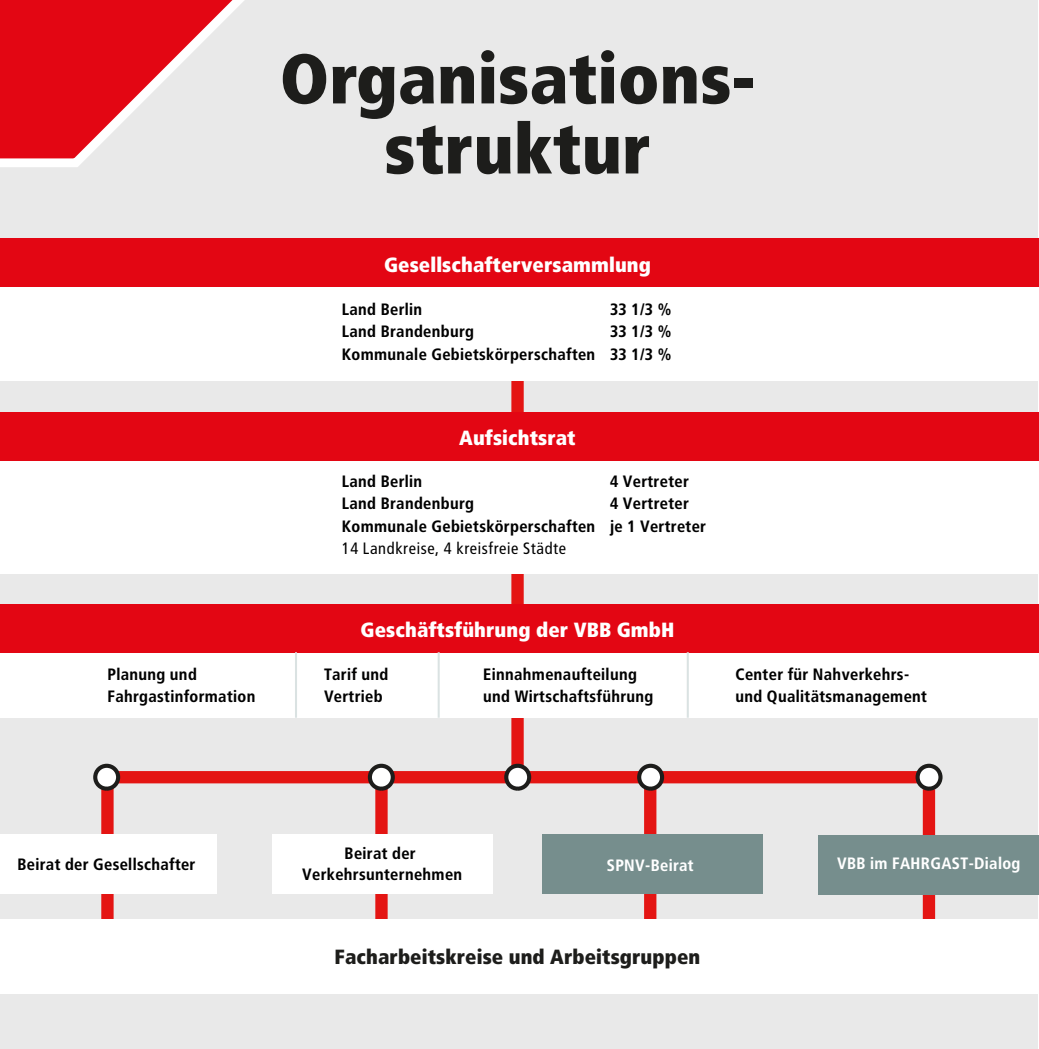
<style>
.page{position:relative;width:1039px;height:1049px;background:#fff}
.page>*{position:absolute;margin:0;border:0;box-sizing:border-box;transform-origin:0 0}
.t1{font:900 70px/70px "Transit Pro";color:#1d1d1b;text-align:center}
.t2{font:900 20.47px "Transit Pro";color:#fff}
.t3{font:900 20.47px "Transit Pro";color:#1d1d1b}
.t4{font:700 16.45px/22.6px "Transit Pro";color:#010000}
.t5{font:700 16.45px "Transit Pro";color:#fff}
.t6{font:16.45px "Transit Pro";color:#010000}
</style>
<div class="page">
<div style="left:0;top:171px;width:1037px;height:877px;background:#e9e9e9"></div>
<div style="left:644px;top:777px;width:12px;height:201px;background:#e41513"></div>
<div style="left:511px;top:257px;width:12px;height:511px;background:#e41513"></div>
<div style="left:107px;top:771px;width:823px;height:12px;background:#e41513"></div>
<div style="left:101px;top:788px;width:13px;height:185px;background:#e41513"></div>
<div style="left:922px;top:789px;width:12px;height:182px;background:#e41513"></div>
<div style="left:375px;top:777px;width:12px;height:200px;background:#e41513"></div>
<div style="left:0;top:412px;width:1038px;height:161px;background:#fff"></div>
<div style="left:0;top:238px;width:1038px;height:142px;background:#fff"></div>
<div style="left:0;top:604px;width:1038px;height:113px;background:#fff"></div>
<div style="left:272px;top:834px;width:221px;height:60px;background:#fff"></div>
<div style="left:0;top:834px;width:217px;height:60px;background:#fff"></div>
<div style="left:542px;top:834px;width:220px;height:60px;background:#768e8d"></div>
<div style="left:818px;top:834px;width:220px;height:60px;background:#768e8d"></div>
<div style="left:0;top:919px;width:1038px;height:74px;background:#fff"></div>
<svg style="left:95px;top:765px;width:23px;height:23px"></svg>
<div style="left:93px;top:763px;width:27px;height:27px;border:4px solid #1d1d1b;border-radius:50%"></div>
<div style="left:370px;top:765px;width:22px;height:23px;background:#fff;border-radius:50%"></div>
<div style="left:368px;top:763px;width:26px;height:27px;border:4px solid #1d1d1b;border-radius:50%"></div>
<svg style="left:506px;top:765px;width:23px;height:23px"></svg>
<div style="left:504px;top:763px;width:27px;height:27px;border:4px solid #1d1d1b;border-radius:50%"></div>
<svg style="left:639px;top:765px;width:22px;height:23px"></svg>
<div style="left:637px;top:763px;width:27px;height:27px;border:4px solid #1d1d1b;border-radius:50%"></div>
<svg style="left:917px;top:765px;width:23px;height:23px"></svg>
<div style="left:915px;top:763px;width:27px;height:27px;border:4px solid #1d1d1b;border-radius:50%"></div>
<div style="left:0;top:238px;width:1038px;height:48px;background:#e30613"></div>
<div style="left:0;top:412px;width:1038px;height:48px;background:#e30613"></div>
<div style="left:0;top:604px;width:1038px;height:48px;background:#e30613"></div>
<hr style="left:295px;top:652px;width:2px;height:65px;background:#dae2e2">
<hr style="left:437px;top:652px;width:2px;height:65px;background:#dae2e2">
<hr style="left:686px;top:652px;width:2px;height:65px;background:#dae2e2">
<svg style="left:0;top:0;width:1038px;height:171px;background:#e8cacb"></svg>
<h1 class="t1" style="left:280px;top:44px;width:477px">Organisations&shy;struktur</h1>
<p class="t2" style="left:384px;top:252px;width:268px">Gesellschafterversammlung</p>
<p class="t4" style="left:341px;top:298px;width:82px">Land Berlin</p>
<p class="t4" style="left:610px;top:298px;width:63px">33 1/3 %</p>
<p class="t4" style="left:341px;top:320px;width:134px">Land Brandenburg</p>
<p class="t4" style="left:341px;top:320px;width:331px;text-align:right">33 1/3 %<br>Kommunale Gebietskörperschaften 33 1/3 %</p>
<p class="t2" style="left:459px;top:426px;width:118px">Aufsichtsrat</p>
<p class="t4" style="left:341px;top:469px;width:82px">Land Berlin</p>
<p class="t4" style="left:610px;top:469px;width:81px">4 Vertreter</p>
<p class="t4" style="left:341px;top:492px;width:134px">Land Brandenburg</p>
<p class="t4" style="left:342px;top:492px;width:366px;text-indent:268px">4 Vertreter<br>Kommunale Gebietskörperschaften je 1 Vertreter</p>
<p class="t6" style="left:342px;top:539px;width:226px">14 Landkreise, 4 kreisfreie Städte</p>
<p class="t2" style="left:360px;top:618px;width:315px">Geschäftsführung der VBB GmbH</p>
<p class="t4" style="left:107px;top:662px;width:150px">Planung und<br>Fahrgastinformation</p>
<p class="t4" style="left:324px;top:662px;width:66px">Tarif und<br>Vertrieb</p>
<p class="t4" style="left:483px;top:662px;width:172px">Einnahmenaufteilung und Wirtschaftsführung</p>
<p class="t4" style="left:735px;top:662px;width:193px">Center für Nahverkehrs&shy;und Qualitätsmanagement</p>
<p class="t4" style="left:17px;top:853px;width:180px">Beirat der Gesellschafter</p>
<p class="t4" style="left:302px;top:843px;width:162px;line-height:20.5px;text-align:center">Beirat der<br>Verkehrsunternehmen</p>
<p class="t5" style="left:606px;top:855px;width:89px">SPNV-Beirat</p>
<p class="t5" style="left:837px;top:853px;width:185px">VBB im FAHRGAST-Dialog</p>
<p class="t3" style="left:334px;top:945px;width:367px">Facharbeitskreise und Arbeitsgruppen</p>
</div>
